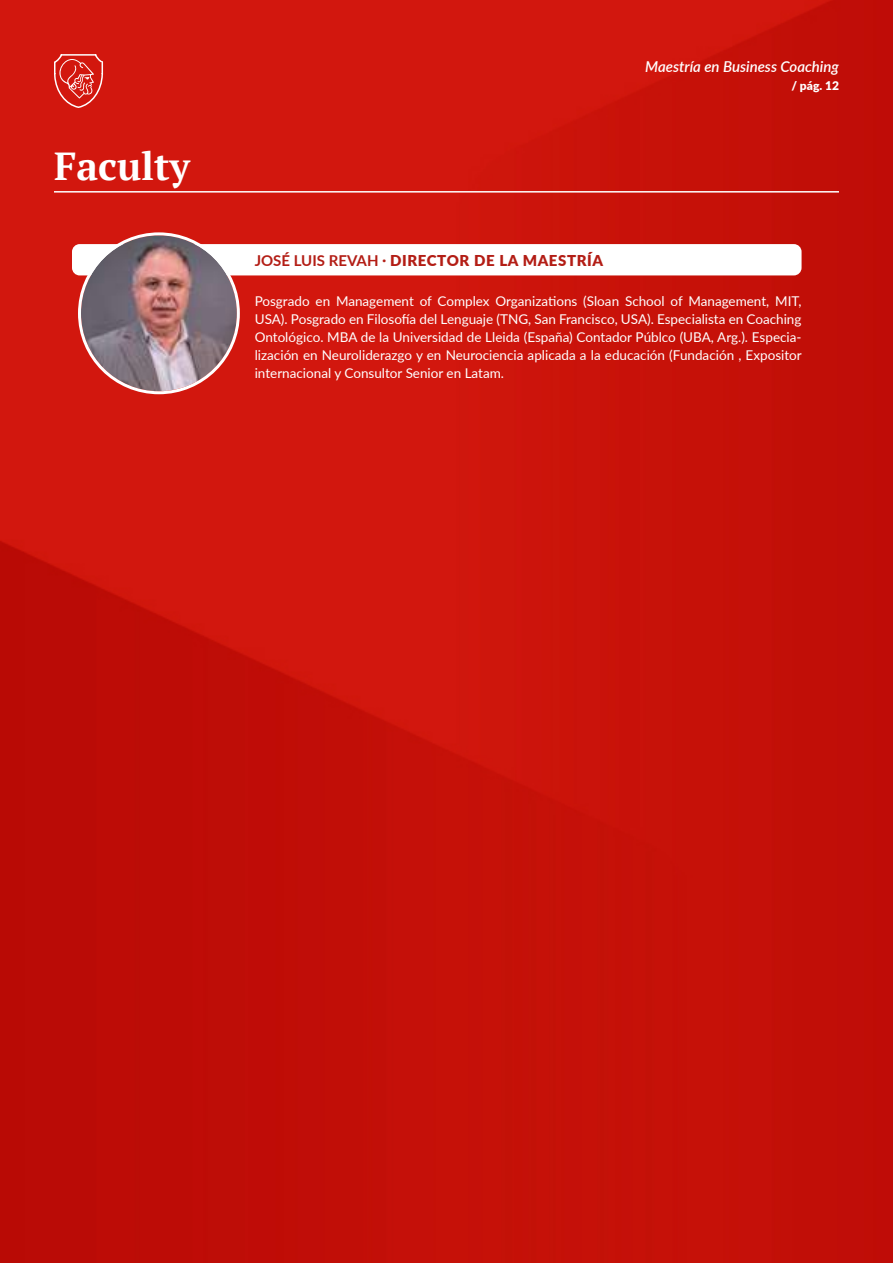
<style>
.page{position:relative;width:893px;height:1263px;background:#fff}
.page>*{position:absolute;margin:0;border:0;box-sizing:border-box;transform-origin:0 0}
.t1{font:700 39px "PT Serif";color:#fff}
.t2{font:900 15px "Lato";letter-spacing:.04em;color:#b31d15}
.t3{font:italic 600 15px "Lato";color:#fff}
.t4{font:13.5px/18px "Lato";color:#fff;text-align:justify}
.t5{font:900 12px "Lato";color:#fff}
.s1{font-weight:700}
</style>
<div class="page">
<img style="left:0;top:0;width:893px;height:1263px">
<svg style="left:53px;top:0;width:51px;height:109px;background:#d52b23"></svg>
<div style="left:72px;top:244px;width:729px;height:31px;background:#fff;border-radius:8px"></div>
<hr style="left:54px;top:191px;width:785px;height:2px;background:#fff">
<img style="left:81px;top:235px;width:156px;height:156px;border-radius:78px">
<div style="left:78px;top:232px;width:162px;height:162px;border:3px solid #fff;border-radius:50%"></div>
<h1 class="t1" style="left:54px;top:141px;width:138px">Faculty</h1>
<p class="t3" style="left:645px;top:56px;width:195px">Maestría en Business Coaching</p>
<p class="t5" style="left:791px;top:76px;width:49px">/ pág. 12</p>
<p class="t2" style="left:255px;top:249px;width:350px"><span class="s1">JOSÉ LUIS REVAH ·</span> DIRECTOR DE LA MAESTRÍA</p>
<p class="t4" style="left:255px;top:292px;width:549px">Posgrado en Management of Complex Organizations (Sloan School of Management, MIT, USA). Posgrado en Filosofía del Lenguaje (TNG, San Francisco, USA). Especialista en Coaching Ontológico. MBA de la Universidad de Lleida (España) Contador Públco (UBA, Arg.). Especia&shy;lización en Neuroliderazgo y en Neurociencia aplicada a la educación (Fundación , Expositor internacional y Consultor Senior en Latam.</p>
</div>
